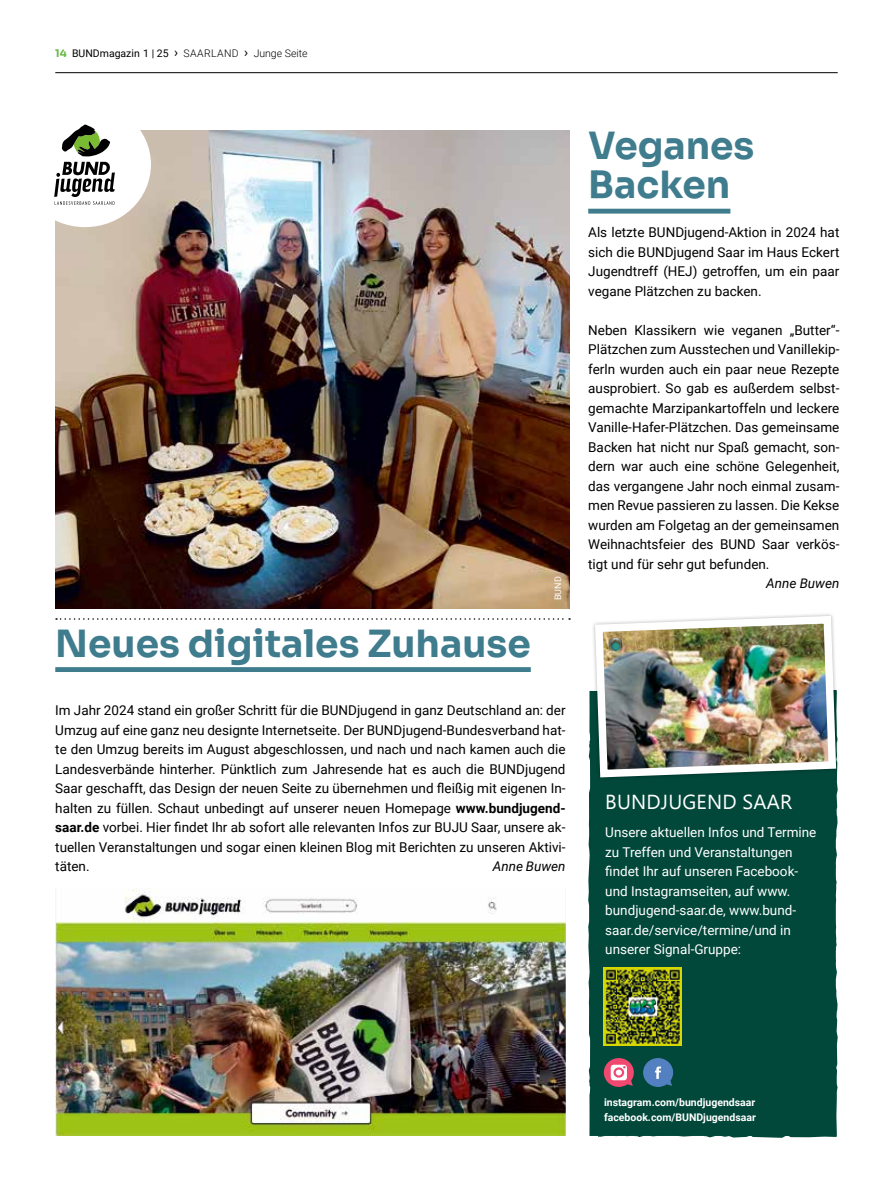
<style>
.page{position:relative;width:893px;height:1191px;background:#fff}
.page>*{position:absolute;margin:0;border:0;box-sizing:border-box;transform-origin:0 0}
.t1{font:700 37.5px/39px "Sora";color:#3f7c8d}
.t2{font:13.5px/19.5px "Roboto";color:#000;text-align:justify}
.t3{font:13.5px/19.5px "Roboto";color:#fff}
.t4{font:italic 13.5px "Roboto";color:#000}
.t5{font:700 10.5px/15px "Roboto";color:#fff}
.t6{font:300 10.5px "Roboto";color:#000}
.t7{font:9px "Roboto";color:#fff}
.s1{font-family:"Sora";font-weight:700;color:#68b847}
.s2{font-weight:400}
.s3{font-weight:400;font-size:13.5px}
.s4{font-weight:700}
</style>
<div class="page">
<img style="left:55px;top:131px;width:515px;height:477px">
<div style="left:588px;top:690px;width:250px;height:447px;background:#01473a"></div>
<svg style="left:604px;top:1058px;width:31px;height:29px"></svg>
<svg style="left:643px;top:1058px;width:32px;height:29px"></svg>
<img style="left:591px;top:614px;width:247px;height:169px">
<img style="left:608px;top:638px;width:14px;height:13px">
<div style="left:609px;top:639px;width:12px;height:13px;background:#000;opacity:.75"></div>
<svg style="left:56px;top:618px;width:514px;height:2px"></svg>
<img style="left:604px;top:967px;width:78px;height:78px">
<div style="left:20px;top:103px;width:130px;height:123px;background:#fff;border-radius:50%"></div>
<svg style="left:62px;top:124px;width:48px;height:32px"></svg>
<svg style="left:54px;top:162px;width:61px;height:43px"></svg>
<div style="left:55px;top:667px;width:476px;height:5px;background:#3f7c8d"></div>
<div style="left:588px;top:209px;width:142px;height:5px;background:#3f7c8d"></div>
<img style="left:55px;top:888px;width:511px;height:247px">
<hr style="left:55px;top:72px;width:783px;height:1px;background:#000">
<div style="left:607px;top:795px;width:129px;height:14px;background:#01473a"></div>
<svg style="left:744px;top:795px;width:48px;height:14px"></svg>
<p class="t6" style="left:55px;top:46px;width:254px"><span class="s1">14</span> <span class="s2">BUNDmagazin 1 | 25</span> <span class="s3">›</span> SAARLAND <span class="s3">›</span> Junge Seite</p>
<h1 class="t1" style="left:55px;top:620px;width:477px">Neues digitales Zuhause</h1>
<p class="t7" style="left:552px;top:600px;width:25px;rotate:-90deg">BUND</p>
<p class="t2" style="left:55px;top:700px;width:512px">Im Jahr 2024 stand ein großer Schritt für die BUNDjugend in ganz Deutschland an: der Umzug auf eine ganz neu designte Internetseite. Der BUNDjugend-Bundesverband hat&shy;te den Umzug bereits im August abgeschlossen, und nach und nach kamen auch die Landesverbände hinterher. Pünktlich zum Jahresende hat es auch die BUNDjugend Saar geschafft, das Design der neuen Seite zu übernehmen und fleißig mit eigenen In&shy;halten zu füllen. Schaut unbedingt auf unserer neuen Homepage <span class="s4">www.bundjugend&shy;saar.de</span> vorbei. Hier findet Ihr ab sofort alle relevanten Infos zur BUJU Saar, unsere ak&shy;tuellen Veranstaltungen und sogar einen kleinen Blog mit Berichten zu unseren Aktivi&shy;täten.</p>
<p class="t4" style="left:493px;top:856px;width:74px">Anne Buwen</p>
<h1 class="t1" style="left:588px;top:123px;width:168px">Veganes<br>Backen</h1>
<p class="t2" style="left:588px;top:222px;width:253px">Als letzte BUNDjugend-Aktion in 2024 hat sich die BUNDjugend Saar im Haus Eckert Jugendtreff (HEJ) getroffen, um ein paar vegane Plätzchen zu backen.</p>
<p class="t2" style="left:588px;top:319px;width:253px">Neben Klassikern wie veganen „Butter“- Plätzchen zum Ausstechen und Vanillekip&shy;ferln wurden auch ein paar neue Rezepte ausprobiert. So gab es außerdem selbst&shy;gemachte Marzipankartoffeln und leckere Vanille-Hafer-Plätzchen. Das gemeinsame Backen hat nicht nur Spaß gemacht, son&shy;dern war auch eine schöne Gelegenheit, das vergangene Jahr noch einmal zusam&shy;men Revue passieren zu lassen. Die Kekse wurden am Folgetag an der gemeinsamen Weihnachtsfeier des BUND Saar verkös&shy;tigt und für sehr gut befunden.</p>
<p class="t4" style="left:766px;top:574px;width:75px">Anne Buwen</p>
<p class="t3" style="left:605px;top:822px;width:213px">Unsere aktuellen Infos und Termine zu Treffen und Veranstaltungen findet Ihr auf unseren Facebook&shy;und Instagramseiten, auf www. bundjugend-saar.de, www.bund&shy;saar.de/service/termine/und in unserer Signal-Gruppe:</p>
<p class="t5" style="left:604px;top:1094px;width:153px">instagram.com/bundjugendsaar facebook.com/BUNDjugendsaar</p>
</div>
